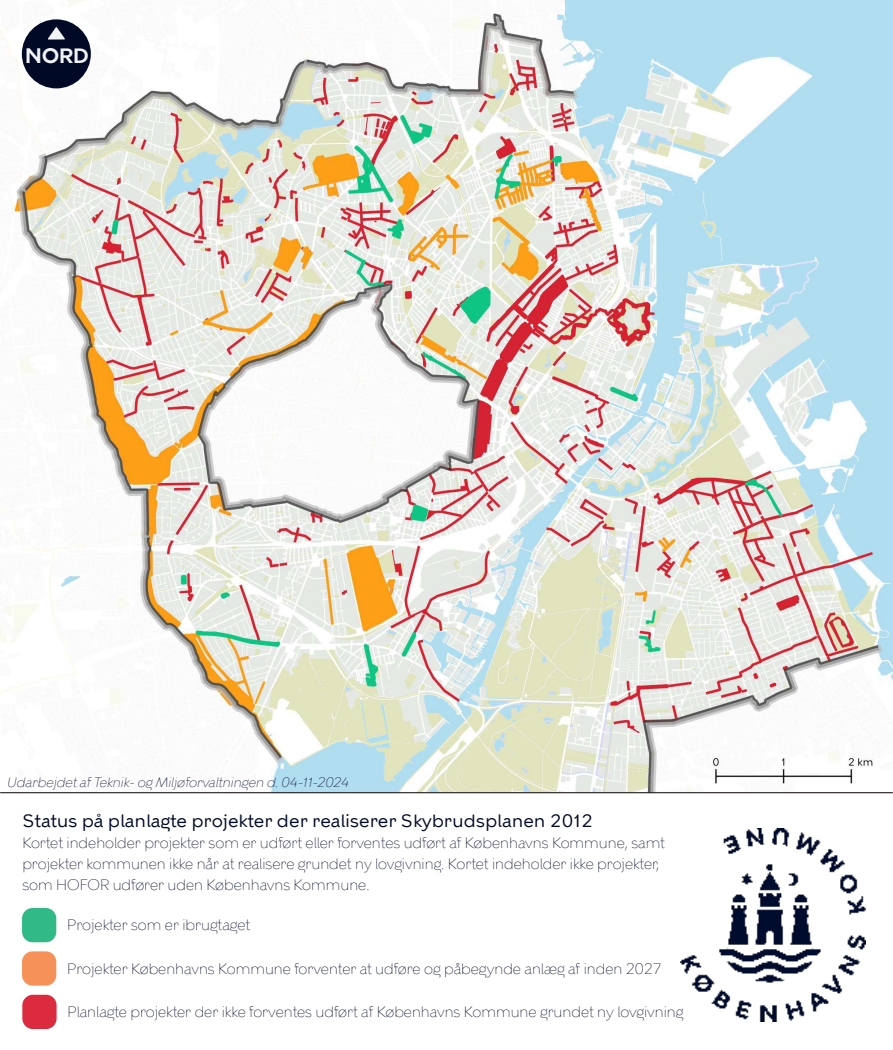
<style>
.page{position:relative;width:893px;height:1050px;background:#fff}
.page>*{position:absolute;margin:0;border:0;box-sizing:border-box;transform-origin:0 0}
.t1{font:600 20.85px "KBH";color:#f2f3f4}
.t2{font:18px "KBH";color:#000a27}
.t3{font:100 15px/21px "KBH";color:#000a27}
.t4{font:italic 100 13.5px "KBH";color:#000a27}
</style>
<div class="page">
<img style="left:0;top:0;width:893px;height:792px">
<div style="left:22px;top:19px;width:69px;height:69px;background:#000a27;border-radius:50%"></div>
<svg style="left:48px;top:27px;width:17px;height:13px"></svg>
<hr style="left:0;top:792px;width:893px;height:1px;background:#231f20">
<img style="left:681px;top:828px;width:185px;height:193px">
<div style="left:22px;top:907px;width:34px;height:35px;background:#32b988;border-radius:11px"></div>
<div style="left:22px;top:951px;width:34px;height:34px;background:#f7915a;border-radius:11px"></div>
<div style="left:22px;top:994px;width:35px;height:34px;background:#dc2a3e;border-radius:11px"></div>
<h1 class="t1" style="left:25px;top:43px;width:65px">NORD</h1>
<p class="t4" style="left:7px;top:776px;width:343px">Udarbejdet af Teknik- og Miljøforvaltningen d. 04-11-2024</p>
<p class="t2" style="left:22px;top:813px;width:572px">Status på planlagte projekter der realiserer Skybrudsplanen 2012</p>
<p class="t3" style="left:22px;top:833px;width:644px">Kortet indeholder projekter som er udført eller forventes udført af Københavns Kommune, samt projekter kommunen ikke når at realisere grundet ny lovgivning. Kortet indeholder ikke projekter, som HOFOR udfører uden Københavns Kommune.</p>
<p class="t3" style="left:67px;top:916px;width:184px">Projekter som er ibrugtaget</p>
<p class="t3" style="left:67px;top:959px;width:596px">Projekter Københavns Kommune forventer at udføre og påbegynde anlæg af inden 2027</p>
<p class="t3" style="left:68px;top:1002px;width:617px">Planlagte projekter der ikke forventes udført af Københavns Kommune grundet ny lovgivning</p>
</div>
